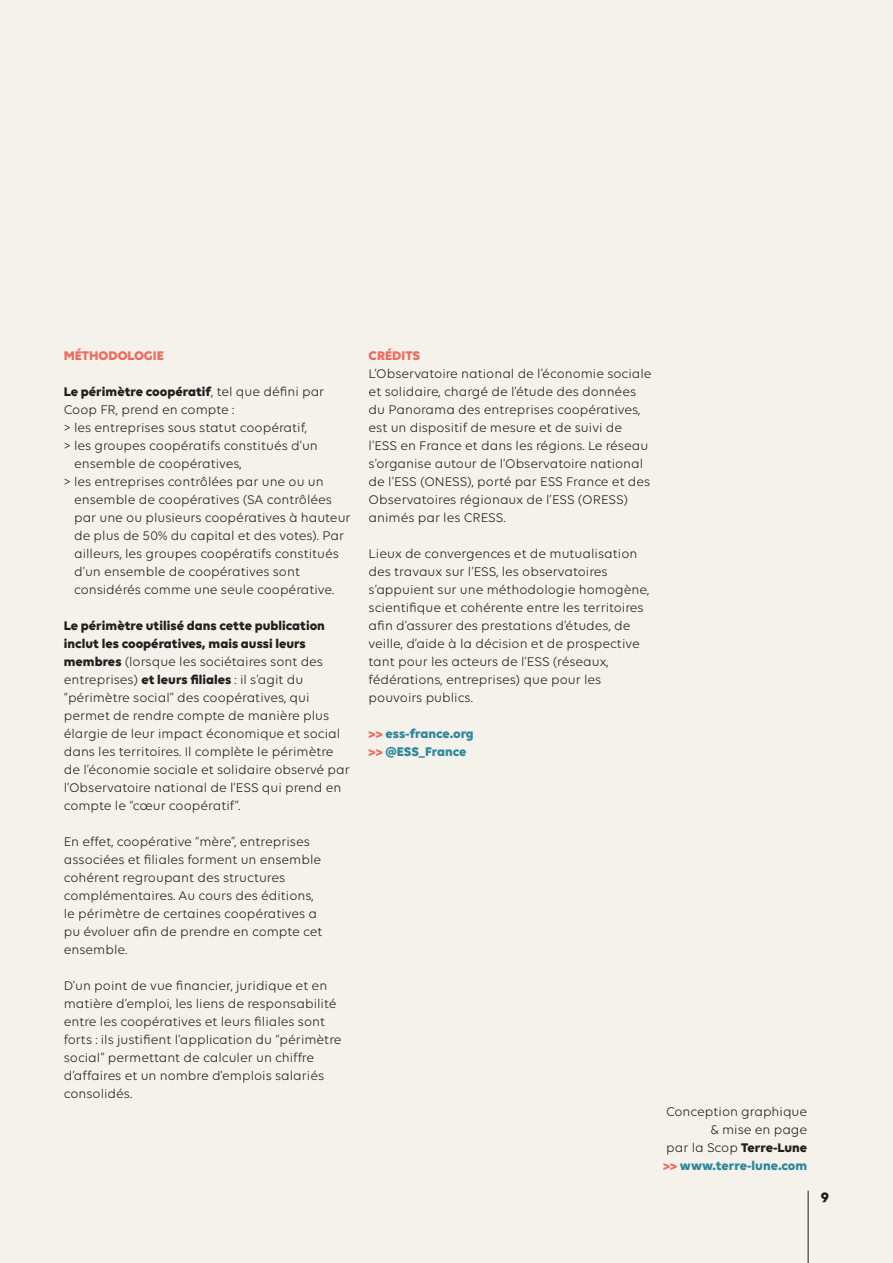
<style>
.page{position:relative;width:893px;height:1263px;background:#f4f2ea}
.page>*{position:absolute;margin:0;border:0;box-sizing:border-box;transform-origin:0 0}
.t1{font:700 15px "Volte";color:#231f20}
.t2{font:13.5px/18px "Volte";color:#231f20}
.t3{font:700 13.5px "Volte";color:#231f20}
.t4{font:700 13.5px/18px "Volte";color:#2e889e}
.t5{font:700 13.5px "Volte";color:#f26a5e}
.s1{font-weight:400}
.s2{font-weight:700}
.s3{color:#f26a5e}
.s4{font-weight:700;color:#f26a5e}
.s5{font-weight:700;color:#2e889e}
</style>
<div class="page">
<p class="t5" style="left:64px;top:347px;width:101px">MÉTHODOLOGIE</p>
<p class="t3" style="left:64px;top:383px;width:262px">Le périmètre coopératif<span class="s1">, tel que défini par</span></p>
<p class="t2" style="left:64px;top:400px;width:172px">Coop FR, prend en compte :</p>
<p class="t2" style="left:64px;top:418px;width:245px">&gt; les entreprises sous statut coopératif,</p>
<p class="t2" style="left:64px;top:436px;width:256px">&gt; les groupes coopératifs constitués d’un</p>
<p class="t2" style="left:74px;top:454px;width:169px">ensemble de coopératives,</p>
<p class="t2" style="left:64px;top:472px;width:261px">&gt; les entreprises contrôlées par une ou un</p>
<p class="t2" style="left:74px;top:490px;width:259px">ensemble de coopératives (SA contrôlées</p>
<p class="t2" style="left:74px;top:508px;width:278px">par une ou plusieurs coopératives à hauteur</p>
<p class="t2" style="left:74px;top:526px;width:271px">de plus de 50% du capital et des votes). Par</p>
<p class="t2" style="left:74px;top:544px;width:266px">ailleurs, les groupes coopératifs constitués</p>
<p class="t2" style="left:74px;top:562px;width:227px">d’un ensemble de coopératives sont</p>
<p class="t2" style="left:74px;top:580px;width:262px">considérés comme une seule coopérative.</p>
<p class="t2" style="left:64px;top:616px;width:288px"><span class="s2">Le périmètre utilisé dans cette publication inclut les coopératives, mais aussi leurs membres</span> (lorsque les sociétaires sont des entreprises) <span class="s2">et leurs filiales</span> : il s’agit du “périmètre social” des coopératives, qui permet de rendre compte de manière plus élargie de leur impact économique et social dans les territoires. Il complète le périmètre de l’économie sociale et solidaire observé par l’Observatoire national de l’ESS qui prend en compte le “cœur coopératif”.</p>
<p class="t2" style="left:64px;top:832px;width:260px">En effet, coopérative “mère”, entreprises associées et filiales forment un ensemble cohérent regroupant des structures complémentaires. Au cours des éditions, le périmètre de certaines coopératives a pu évoluer afin de prendre en compte cet ensemble.</p>
<p class="t2" style="left:64px;top:976px;width:279px">D’un point de vue financier, juridique et en matière d’emploi, les liens de responsabilité entre les coopératives et leurs filiales sont forts : ils justifient l’application du “périmètre social” permettant de calculer un chiffre d’affaires et un nombre d’emplois salariés consolidés.</p>
<p class="t5" style="left:369px;top:347px;width:53px">CRÉDITS</p>
<p class="t2" style="left:369px;top:364px;width:285px">L’Observatoire national de l’économie sociale et solidaire, chargé de l’étude des données du Panorama des entreprises coopératives, est un dispositif de mesure et de suivi de l’ESS en France et dans les régions. Le réseau s’organise autour de l’Observatoire national de l’ESS (ONESS), porté par ESS France et des Observatoires régionaux de l’ESS (ORESS) animés par les CRESS.</p>
<p class="t2" style="left:369px;top:544px;width:282px">Lieux de convergences et de mutualisation des travaux sur l’ESS, les observatoires s’appuient sur une méthodologie homogène, scientifique et cohérente entre les territoires afin d’assurer des prestations d’études, de veille, d’aide à la décision et de prospective tant pour les acteurs de l’ESS (réseaux, fédérations, entreprises) que pour les pouvoirs publics.</p>
<p class="t4" style="left:369px;top:724px;width:107px"><span class="s3">&gt;&gt;</span> ess-france.org <span class="s3">&gt;&gt;</span> @ESS_France</p>
<p class="t2" style="left:663px;top:1102px;width:146px;text-align:right">Conception graphique &amp; mise en page<br>par la Scop <span class="s2">Terre-Lune </span><span class="s4">&gt;&gt;</span> <span class="s5">www.terre-lune.com</span></p>
<p class="t1" style="left:821px;top:1188px;width:10px">9</p>
</div>
